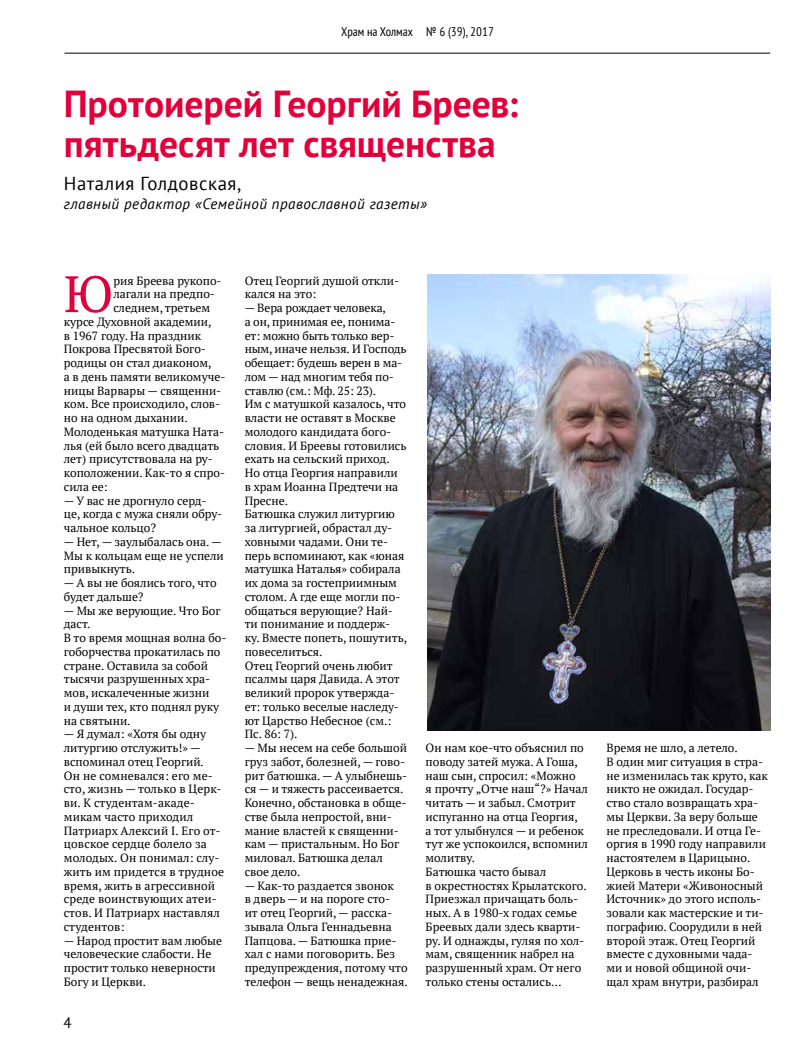
<style>
.page{position:relative;width:798px;height:1063px;background:#fff}
.page>*{position:absolute;margin:0;border:0;box-sizing:border-box;transform-origin:0 0}
.t1{font:51.12px "PT Serif";color:#e2003b}
.t2{font:700 37.5px/40px "PT Sans";color:#e2003b}
.t3{font:18.75px "PT Sans";letter-spacing:.03em;color:#000}
.t4{font:italic 15px "PT Sans";letter-spacing:.03em;color:#000}
.t5{font:15px "PT Sans";color:#000}
.t6{font:condensed 12.5px "PT Sans";color:#000}
.t7{font:11.88px/13.8px "PT Serif";color:#000}
.s1{font-style:italic}
</style>
<div class="page">
<hr style="left:64px;top:53px;width:705px;height:1px;background:#000">
<img style="left:427px;top:274px;width:342px;height:457px">
<p class="t6" style="left:341px;top:24px;width:154px">Храм на Холмах № 6 (39), 2017</p>
<h2 class="t2" style="left:64px;top:83px;width:457px">Протоиерей Георгий Бреев: пятьдесят лет священства</h2>
<h3 class="t3" style="left:64px;top:172px;width:178px">Наталия Голдовская,</h3>
<p class="t4" style="left:64px;top:194px;width:364px">главный редактор «Семейной православной газеты»</p>
<h1 class="t1" style="left:64px;top:261px;width:51px">Ю</h1>
<p class="t7" style="left:113px;top:273px;width:110px">рия Бреева рукопо-</p>
<p class="t7" style="left:113px;top:287px;width:103px">лагали на предпо-</p>
<p class="t7" style="left:113px;top:301px;width:98px">следнем, третьем</p>
<p class="t7" style="left:64px;top:315px;width:149px">курсе Духовной академии,</p>
<p class="t7" style="left:64px;top:328px;width:139px">в 1967 году. На праздник</p>
<p class="t7" style="left:64px;top:342px;width:144px">Покрова Пресвятой Бого-</p>
<p class="t7" style="left:64px;top:356px;width:149px">родицы он стал диаконом,</p>
<p class="t7" style="left:64px;top:370px;width:163px">а в день памяти великомуче-</p>
<p class="t7" style="left:64px;top:383px;width:159px">ницы Варвары — священни-</p>
<p class="t7" style="left:64px;top:397px;width:158px">ком. Все происходило, слов-</p>
<p class="t7" style="left:64px;top:411px;width:125px">но на одном дыхании.</p>
<p class="t7" style="left:64px;top:425px;width:162px">Молоденькая матушка Ната-</p>
<p class="t7" style="left:64px;top:438px;width:157px">лья (ей было всего двадцать</p>
<p class="t7" style="left:64px;top:452px;width:150px">лет) присутствовала на ру-</p>
<p class="t7" style="left:64px;top:466px;width:163px">коположении. Как-то я спро-</p>
<p class="t7" style="left:64px;top:480px;width:45px">сила ее:</p>
<p class="t7" style="left:64px;top:493px;width:160px">— У вас не дрогнуло серд&shy;це, когда с мужа сняли обру&shy;чальное кольцо?</p>
<p class="t7" style="left:64px;top:535px;width:161px">— Нет, — заулыбалась она. —<br>Мы к кольцам еще не успели привыкнуть.</p>
<p class="t7" style="left:64px;top:576px;width:154px">— А вы не боялись того, что будет дальше?</p>
<p class="t7" style="left:64px;top:603px;width:164px">— Мы же верующие. Что Бог даст.<br>В то время мощная волна бо&shy;гоборчества прокатилась по стране. Оставила за собой тысячи разрушенных хра&shy;мов, искалеченные жизни<br>и души тех, кто поднял руку на святыни.</p>
<p class="t7" style="left:64px;top:727px;width:162px">— Я думал: «Хотя бы одну литургию отслужить!» <span class="s1">— </span>вспоминал отец Георгий<span class="s1">.<br></span>Он не сомневался: его ме&shy;сто, жизнь — только в Церк&shy;ви. К студентам-акаде&shy;микам часто приходил<br>Патриарх Алексий I. Его от&shy;цовское сердце болело за молодых. Он понимал: слу&shy;жить им придется в трудное время, жить в агрессивной среде воинствующих атеи&shy;стов. И Патриарх наставлял студентов:</p>
<p class="t7" style="left:64px;top:933px;width:160px">— Народ простит вам любые человеческие слабости. Не простит только неверности<br>Богу и Церкви.</p>
<p class="t5" style="left:63px;top:1013px;width:10px">4</p>
<p class="t7" style="left:244px;top:273px;width:156px">Отец Георгий душой откли&shy;кался на это:</p>
<p class="t7" style="left:244px;top:301px;width:164px">— Вера рождает человека,<br>а он, принимая ее, понима&shy;ет: можно быть только вер&shy;ным, иначе нельзя. И Господь обещает: будешь верен в ма&shy;лом — над многим тебя по&shy;ставлю (см.: Мф. 25: 23).<br>Им с матушкой казалось, что власти не оставят в Москве молодого кандидата бого&shy;словия. И Бреевы готовились ехать на сельский приход.<br>Но отца Георгия направили<br>в храм Иоанна Предтечи на<br>Пресне.<br>Батюшка служил литургию за литургией, обрастал ду&shy;ховными чадами. Они те&shy;перь вспоминают, как «юная матушка Наталья» собирала их дома за гостеприимным столом. А где еще могли по&shy;общаться верующие? Най&shy;ти понимание и поддерж&shy;ку. Вместе попеть, пошутить, повеселиться.<br>Отец Георгий очень любит псалмы царя Давида. А этот великий пророк утвержда&shy;ет: только веселые наследу&shy;ют Царство Небесное (см.:<br>Пс. 86: 7).</p>
<p class="t7" style="left:244px;top:741px;width:164px">— Мы несем на себе большой груз забот, болезней, — гово&shy;рит батюшка. — А улыбнешь&shy;ся — и тяжесть рассеивается.<br>Конечно, обстановка в обще&shy;стве была непростой, вни&shy;мание властей к священни&shy;кам — пристальным. Но Бог миловал. Батюшка делал свое дело.</p>
<p class="t7" style="left:244px;top:878px;width:164px">— Как-то раздается звонок<br>в дверь — и на пороге сто-<br>ит отец Георгий, — расска&shy;зывала Ольга Геннадьевна<br>Папцова. — Батюшка прие&shy;хал с нами поговорить. Без предупреждения, потому что телефон — вещь ненадежная.</p>
<p class="t7" style="left:425px;top:741px;width:164px">Он нам кое-что объяснил по поводу затей мужа. А Гоша, наш сын, спросил: «Можно<br>я прочту „Отче наш“?» Начал читать — и забыл. Смотрит испуганно на отца Георгия,<br>а тот улыбнулся — и ребенок тут же успокоился, вспомнил молитву.<br>Батюшка часто бывал<br>в окрестностях Крылатского.<br>Приезжал причащать боль&shy;ных. А в 1980-х годах семье<br>Бреевых дали здесь кварти&shy;ру. И однажды, гуляя по хол&shy;мам, священник набрел на разрушенный храм. От него только стены остались…</p>
<p class="t7" style="left:606px;top:741px;width:163px">Время не шло, а летело.<br>В один миг ситуация в стра&shy;не изменилась так круто, как никто не ожидал. Государ&shy;ство стало возвращать хра&shy;мы Церкви. За веру больше не преследовали. И отца Ге&shy;оргия в 1990 году направили настоятелем в Царицыно.<br>Церковь в честь иконы Бо&shy;жией Матери «Живоносный<br>Источник» до этого исполь&shy;зовали как мастерские и ти&shy;пографию. Соорудили в ней второй этаж. Отец Георгий вместе с духовными чада&shy;ми и новой общиной очи&shy;щал храм внутри, разбирал</p>
</div>
